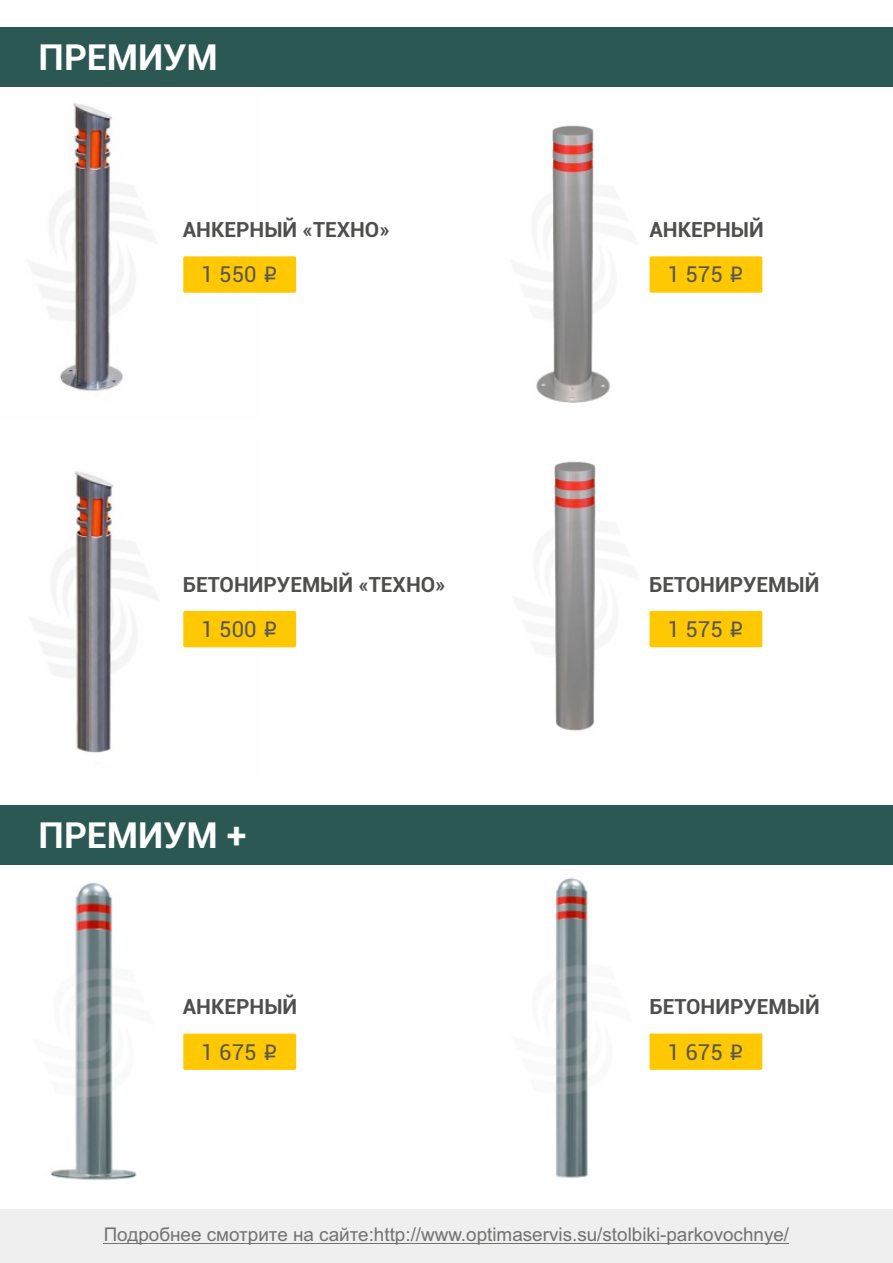
<style>
.page{position:relative;width:893px;height:1263px;background:#fff}
.page>*{position:absolute;margin:0;border:0;box-sizing:border-box;transform-origin:0 0}
.t1{font:700 36px "Roboto";color:#fff}
.t2{font:22.05px "Roboto";color:#575757}
.t3{font:700 21px "Roboto";color:#4e4e4d}
.t4{font:18.9px "Arial";color:#727271}
.s1{font-family:"ALS Rubl"}
</style>
<div class="page">
<img style="left:409px;top:864px;width:335px;height:314px">
<img style="left:0;top:864px;width:266px;height:316px">
<img style="left:536px;top:125px;width:74px;height:278px">
<img style="left:552px;top:461px;width:191px;height:270px">
<img style="left:31px;top:471px;width:230px;height:282px">
<img style="left:29px;top:103px;width:126px;height:288px">
<div style="left:0;top:1209px;width:893px;height:54px;background:#efefef"></div>
<hr style="left:104px;top:1243px;width:685px;height:1px;background:#727271">
<div style="left:183px;top:256px;width:113px;height:37px;background:#ffc801;border-radius:2px"></div>
<div style="left:649px;top:256px;width:113px;height:37px;background:#ffc801;border-radius:2px"></div>
<div style="left:0;top:28px;width:893px;height:59px;background:#2c5854"></div>
<div style="left:183px;top:611px;width:113px;height:36px;background:#ffc801;border-radius:2px"></div>
<div style="left:649px;top:611px;width:113px;height:36px;background:#ffc801;border-radius:2px"></div>
<div style="left:183px;top:1033px;width:113px;height:37px;background:#ffc801;border-radius:2px"></div>
<div style="left:649px;top:1033px;width:113px;height:37px;background:#ffc801;border-radius:2px"></div>
<div style="left:0;top:805px;width:893px;height:59px;background:#2c5854"></div>
<h1 class="t1" style="left:39px;top:43px;width:181px">ПРЕМИУМ</h1>
<p class="t3" style="left:183px;top:221px;width:208px">АНКЕРНЫЙ «ТЕХНО»</p>
<p class="t3" style="left:649px;top:221px;width:116px">АНКЕРНЫЙ</p>
<p class="t2" style="left:201px;top:266px;width:78px">1 550 <span class="s1">i</span></p>
<p class="t2" style="left:668px;top:266px;width:78px">1 575 <span class="s1">i</span></p>
<p class="t3" style="left:183px;top:576px;width:264px">БЕТОНИРУЕМЫЙ «ТЕХНО»</p>
<p class="t3" style="left:649px;top:576px;width:172px">БЕТОНИРУЕМЫЙ</p>
<p class="t2" style="left:201px;top:620px;width:78px">1 500 <span class="s1">i</span></p>
<p class="t2" style="left:668px;top:620px;width:78px">1 575 <span class="s1">i</span></p>
<h1 class="t1" style="left:39px;top:821px;width:209px">ПРЕМИУМ +</h1>
<p class="t3" style="left:183px;top:998px;width:116px">АНКЕРНЫЙ</p>
<p class="t3" style="left:649px;top:998px;width:172px">БЕТОНИРУЕМЫЙ</p>
<p class="t2" style="left:201px;top:1043px;width:78px">1 675 <span class="s1">i</span></p>
<p class="t2" style="left:668px;top:1043px;width:78px">1 675 <span class="s1">i</span></p>
<p class="t4" style="left:104px;top:1227px;width:687px">Подробнее смотрите на сайте:http://www.optimaservis.su/stolbiki-parkovochnye/</p>
</div>
